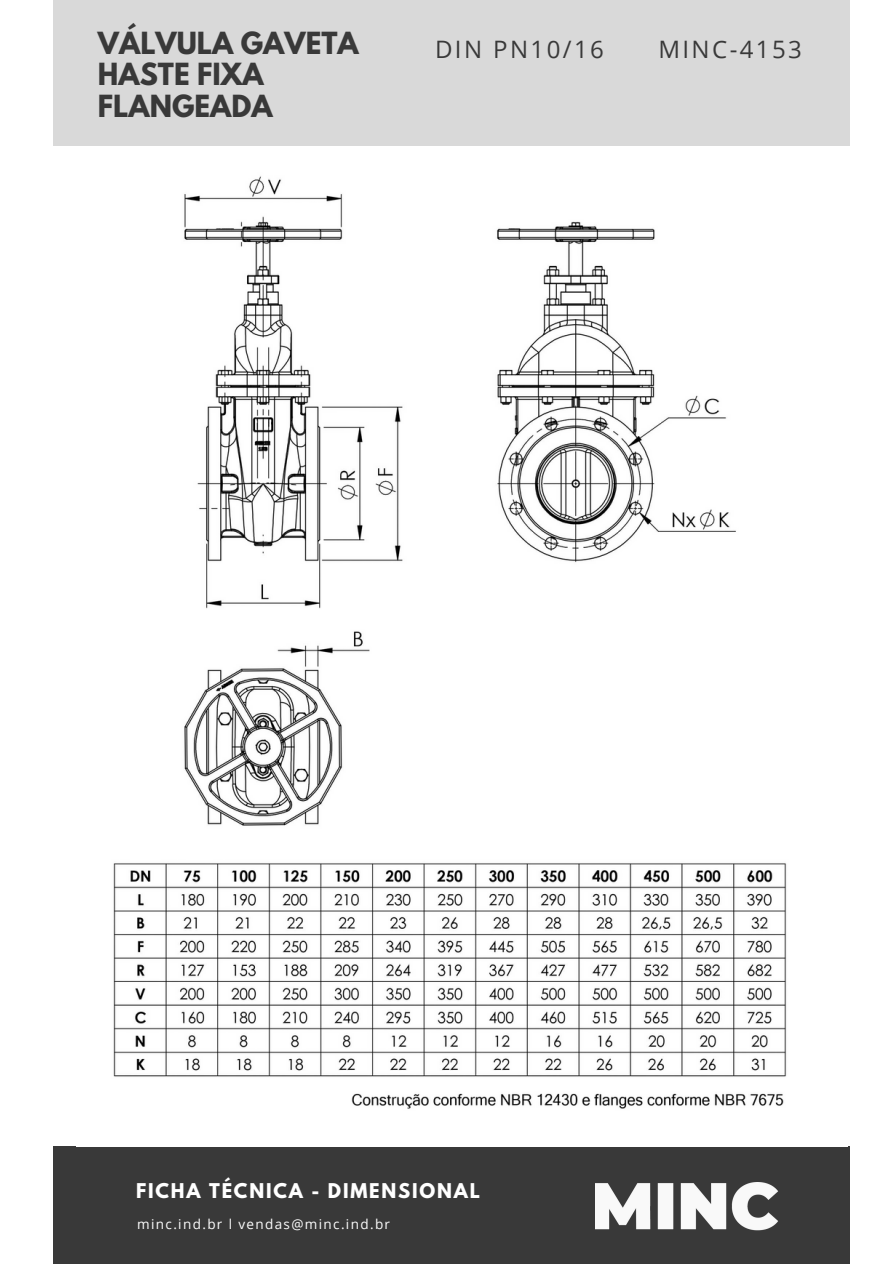
<style>
.page{position:relative;width:894px;height:1264px;background:#fff}
.page>*{position:absolute;margin:0;border:0;box-sizing:border-box;transform-origin:0 0}
.t1{font:700 27px/31.5px "League Spartan";color:#393939}
.t2{font:24px "Open Sans";letter-spacing:.1em;color:#393939}
.t3{font:700 18px "League Spartan";letter-spacing:.1em;color:#fff}
.t4{font:13.5px "Open Sans";letter-spacing:.1em;color:#fdfdfd}
</style>
<div class="page">
<div style="left:53px;top:1146px;width:796px;height:117px;background:#393939"></div>
<img style="left:595px;top:1182px;width:183px;height:49px">
<div style="left:53px;top:0;width:796px;height:146px;background:#d9d9d9"></div>
<img style="left:113px;top:176px;width:674px;height:933px">
<p class="t1" style="left:98px;top:30px;width:262px">VÁLVULA GAVETA<br>HASTE FIXA</p>
<p class="t1" style="left:98px;top:93px;width:176px">FLANGEADA</p>
<p class="t2" style="left:435px;top:32px;width:170px">DIN PN10/16</p>
<p class="t2" style="left:658px;top:32px;width:145px">MINC-4153</p>
<p class="t3" style="left:136px;top:1181px;width:345px">FICHA TÉCNICA - DIMENSIONAL</p>
<p class="t4" style="left:137px;top:1214px;width:254px">minc.ind.br l vendas@minc.ind.br</p>
</div>
